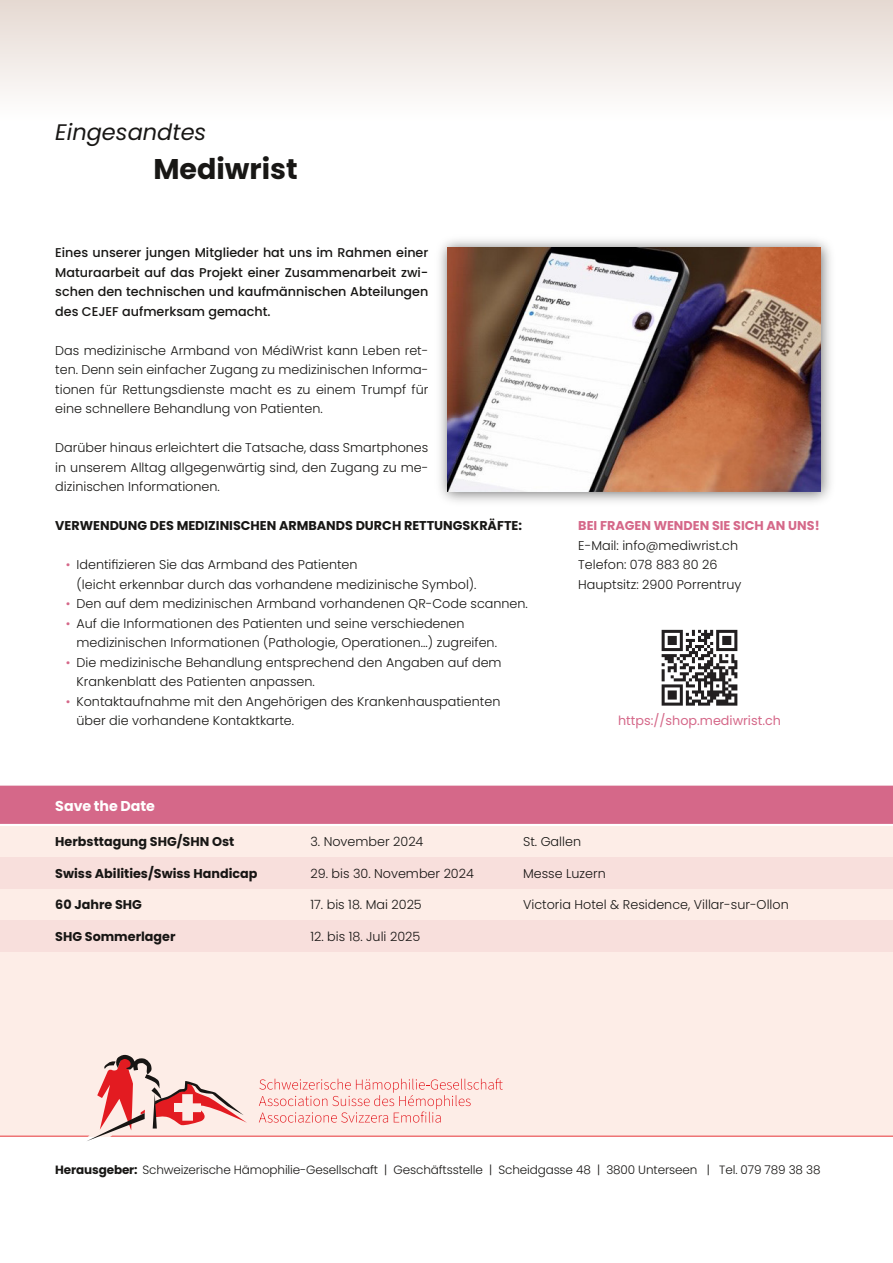
<style>
.page{position:relative;width:893px;height:1263px;background:#fff}
.page>*{position:absolute;margin:0;border:0;box-sizing:border-box;transform-origin:0 0}
.t1{font:700 28.5px "Poppins";color:#181715}
.t2{font:italic 22.5px "Poppins";color:#181715}
.t3{font:700 14.25px "Poppins";color:#fff}
.t4{font:300 12.75px/19.5px "Poppins";color:#181715}
.t5{font:500 12.75px/19.5px "Poppins";color:#181715;text-align:justify}
.t6{font:700 12.75px "Poppins";color:#181715}
.t7{font:700 12.75px "Poppins";color:#d56889}
.t8{font:12.75px "Poppins";color:#d56889}
.t9{font:300 12px "Poppins";letter-spacing:-.01em;color:#181715}
.s1{color:#d56889}
.s2{font-weight:700}
</style>
<div class="page">
<div style="left:0;top:0;width:893px;height:121px;background:linear-gradient(to bottom,#e5d9d1,#fff)"></div>
<div style="left:0;top:824px;width:893px;height:312px;background:#fdede7"></div>
<svg style="left:662px;top:630px;width:75px;height:76px"></svg>
<svg style="left:0;top:785px;width:893px;height:41px;background:#d77290"></svg>
<div style="left:0;top:920px;width:893px;height:32px;background:#f8dfdc"></div>
<div style="left:0;top:857px;width:893px;height:32px;background:#f8dfdc"></div>
<svg style="left:0;top:1055px;width:893px;height:86px"></svg>
<img style="left:439px;top:239px;width:392px;height:263px">
<img style="left:448px;top:247px;width:373px;height:244px">
<h2 class="t2" style="left:55px;top:116px;width:153px">Eingesandtes</h2>
<h1 class="t1" style="left:153px;top:149px;width:146px">Mediwrist</h1>
<p class="t5" style="left:55px;top:243px;width:375px">Eines unserer jungen Mitglieder hat uns im Rahmen einer Maturaarbeit auf das Projekt einer Zusammenarbeit zwi&shy;schen den technischen und kaufmännischen Abteilungen des CEJEF aufmerksam gemacht.</p>
<p class="t4" style="left:55px;top:340px;width:375px;text-align:justify">Das medizinische Armband von MédiWrist kann Leben ret&shy;ten. Denn sein einfacher Zugang zu medizinischen Informa&shy;tionen für Rettungsdienste macht es zu einem Trumpf für eine schnellere Behandlung von Patienten.</p>
<p class="t4" style="left:55px;top:438px;width:375px;text-align:justify">Darüber hinaus erleichtert die Tatsache, dass Smartphones in unserem Alltag allgegenwärtig sind, den Zugang zu me&shy;dizinischen Informationen.</p>
<p class="t6" style="left:55px;top:517px;width:468px">VERWENDUNG DES MEDIZINISCHEN ARMBANDS DURCH RETTUNGSKRÄFTE:</p>
<p class="t4" style="left:77px;top:555px;width:402px;text-indent:-11px"><span class="s1">•</span> Identifizieren Sie das Armband des Patienten<br>(leicht erkennbar durch das vorhandene medizinische Symbol).</p>
<p class="t4" style="left:66px;top:594px;width:463px"><span class="s1">•</span> Den auf dem medizinischen Armband vorhandenen QR-Code scannen.</p>
<p class="t4" style="left:77px;top:613px;width:422px;text-indent:-11px"><span class="s1">•</span> Auf die Informationen des Patienten und seine verschiedenen medizinischen Informationen (Pathologie, Operationen...) zugreifen.</p>
<p class="t4" style="left:77px;top:652px;width:427px;text-indent:-11px"><span class="s1">•</span> Die medizinische Behandlung entsprechend den Angaben auf dem<br>Krankenblatt des Patienten anpassen.</p>
<p class="t4" style="left:77px;top:691px;width:425px;text-indent:-11px"><span class="s1">•</span> Kontaktaufnahme mit den Angehörigen des Krankenhauspatienten über die vorhandene Kontaktkarte.</p>
<p class="t3" style="left:55px;top:796px;width:101px">Save the Date</p>
<p class="t7" style="left:578px;top:517px;width:243px">BEI FRAGEN WENDEN SIE SICH AN UNS!</p>
<p class="t4" style="left:578px;top:535px;width:165px">E-Mail: info@mediwrist.ch<br>Telefon: 078 883 80 26<br>Hauptsitz: 2900 Porrentruy</p>
<p class="t8" style="left:618px;top:712px;width:164px">https://shop.mediwrist.ch</p>
<p class="t6" style="left:55px;top:833px;width:181px">Herbsttagung SHG/SHN Ost</p>
<p class="t4" style="left:310px;top:832px;width:115px">3. November 2024</p>
<p class="t4" style="left:523px;top:832px;width:60px">St. Gallen</p>
<p class="t6" style="left:55px;top:864px;width:204px">Swiss Abilities/Swiss Handicap</p>
<p class="t4" style="left:310px;top:863px;width:165px">29. bis 30. November 2024</p>
<p class="t4" style="left:523px;top:863px;width:84px">Messe Luzern</p>
<p class="t6" style="left:55px;top:896px;width:88px">60 Jahre SHG</p>
<p class="t4" style="left:310px;top:895px;width:113px">17. bis 18. Mai 2025</p>
<p class="t4" style="left:523px;top:895px;width:267px">Victoria Hotel &amp; Residence, Villar-sur-Ollon</p>
<p class="t6" style="left:55px;top:927px;width:122px">SHG Sommerlager</p>
<p class="t4" style="left:310px;top:926px;width:111px">12. bis 18. Juli 2025</p>
<p class="t9" style="left:55px;top:1161px;width:767px"><span class="s2">Herausgeber:</span> Schweizerische Hämophilie-Gesellschaft | Geschäftsstelle | Scheidgasse 48 | 3800 Unterseen | Tel. 079 789 38 38</p>
</div>
